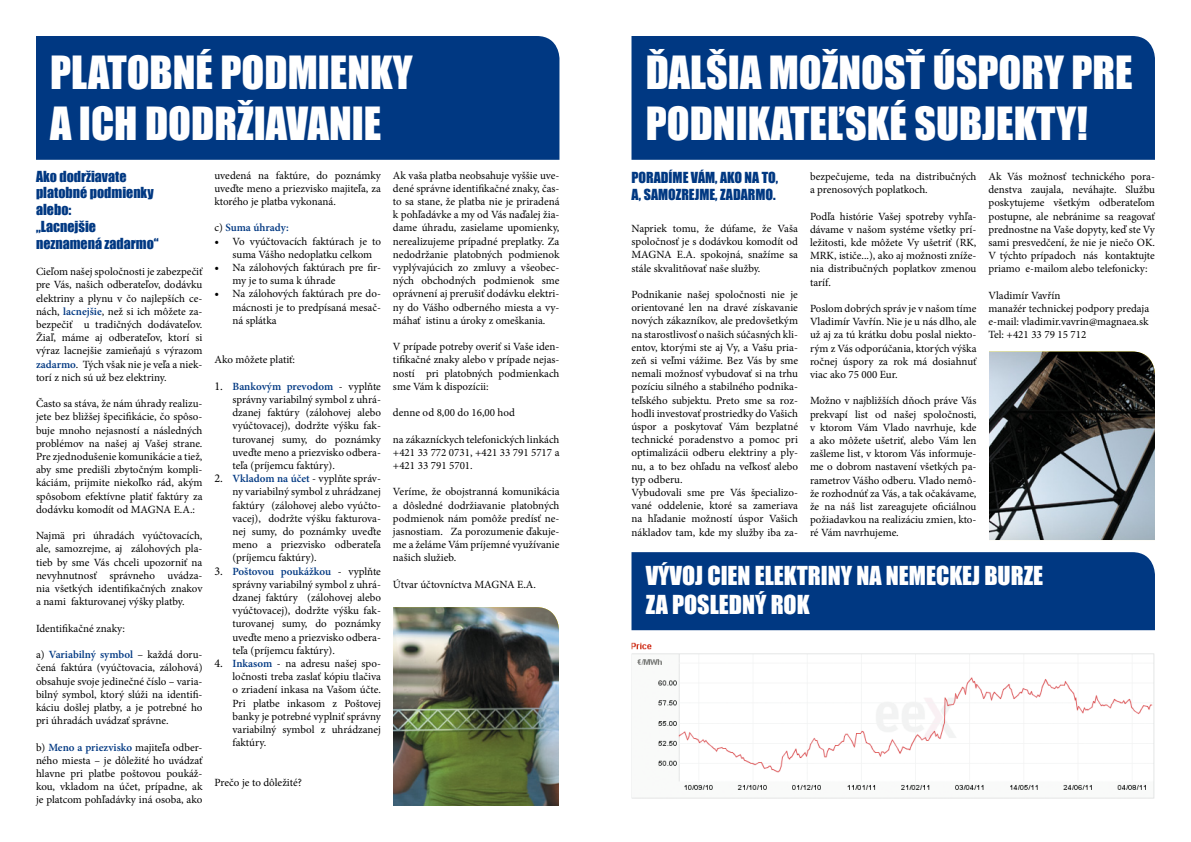
<style>
.page{position:relative;width:1191px;height:842px;background:#fff}
.page>*{position:absolute;margin:0;border:0;box-sizing:border-box;transform-origin:0 0}
.t1{font:42px/50.4px "Impact";color:#fff}
.t2{font:24px/28.8px "Impact";color:#fff}
.t3{font:14px/16.8px "Impact";color:#003882}
.t4{font:11px/13.2px "Minion Pro";color:#000;text-align:justify}
.t5{font:600 11px "Minion Pro";color:#003882}
.s1{font-weight:600;color:#003882}
.s2{font-weight:400;color:#000}
.s3{font-size:12px}
</style>
<div class="page">
<div style="left:631px;top:36px;width:524px;height:124px;background:#003882"></div>
<div style="left:36px;top:36px;width:523px;height:124px;background:#003882"></div>
<img style="left:393px;top:607px;width:166px;height:199px">
<svg style="left:631px;top:630px;width:524px;height:1px"></svg>
<img style="left:631px;top:642px;width:524px;height:157px">
<div style="left:631px;top:552px;width:524px;height:78px;background:#003882"></div>
<img style="left:989px;top:351px;width:166px;height:189px">
<h1 class="t1" style="left:50px;top:47px;width:364px">PLATOBNÉ PODMIENKY<br>A ICH DODRŽIAVANIE</h1>
<p class="t3" style="left:36px;top:167px;width:124px">Ako dodržiavate platobné podmienky alebo:<br>„Lacnejšie neznamená zadarmo“</p>
<p class="t4" style="left:36px;top:265px;width:168px">Cieľom našej spoločnosti je zabezpečiť pre Vás, našich odberateľov, dodávku elektriny a plynu v čo najlepších ce&shy;nách, <span class="s1">lacnejšie</span>, než si ich môžete za&shy;bezpečiť u tradičných dodávateľov.<br>Žiaľ, máme aj odberateľov, ktorí si výraz lacnejšie zamieňajú s výrazom <span class="s1">zadarmo</span>. Tých však nie je veľa a niek&shy;torí z nich sú už bez elektriny.</p>
<p class="t4" style="left:36px;top:397px;width:168px">Často sa stáva, že nám úhrady realizu&shy;jete bez bližšej špecifikácie, čo spôso&shy;buje mnoho nejasností a následných problémov na našej aj Vašej strane.<br>Pre zjednodušenie komunikácie a tiež, aby sme predišli zbytočným kompli&shy;káciám, prijmite niekoľko rád, akým spôsobom efektívne platiť faktúry za dodávku komodít od MAGNA E.A.:</p>
<p class="t4" style="left:36px;top:529px;width:168px">Najmä pri úhradách vyúčtovacích, ale, samozrejme, aj zálohových pla&shy;tieb by sme Vás chceli upozorniť na nevyhnutnosť správneho uvádza&shy;nia všetkých identifikačných znakov a nami fakturovanej výšky platby.</p>
<p class="t4" style="left:36px;top:622px;width:90px">Identifikačné znaky:</p>
<p class="t4" style="left:36px;top:648px;width:168px">a) <span class="s1">Variabilný symbol</span> – každá doru&shy;čená faktúra (vyúčtovacia, zálohová) obsahuje svoje jedinečné číslo – varia&shy;bilný symbol, ktorý slúži na identifi&shy;káciu došlej platby, a je potrebné ho pri úhradách uvádzať správne.</p>
<p class="t4" style="left:36px;top:740px;width:168px">b) <span class="s1">Meno a priezvisko</span> majiteľa odber&shy;ného miesta – je dôležité ho uvádzať hlavne pri platbe poštovou poukáž&shy;kou, vkladom na účet, prípadne, ak je platcom pohľadávky iná osoba, ako</p>
<p class="t4" style="left:393px;top:168px;width:168px">Ak vaša platba neobsahuje vyššie uve&shy;dené správne identifikačné znaky, čas&shy;to sa stane, že platba nie je priradená k pohľadávke a my od Vás naďalej žia&shy;dame úhradu, zasielame upomienky, nerealizujeme prípadné preplatky. Za nedodržanie platobných podmienok vyplývajúcich zo zmluvy a všeobec&shy;ných obchodných podmienok sme oprávnení aj prerušiť dodávku elektri&shy;ny do Vášho odberného miesta a vy&shy;máhať istinu a úroky z omeškania.</p>
<p class="t4" style="left:393px;top:340px;width:168px">V prípade potreby overiť si Vaše iden&shy;tifikačné znaky alebo v prípade nejas&shy;ností pri platobných podmienkach sme Vám k dispozícii:</p>
<p class="t4" style="left:393px;top:406px;width:123px">denne od 8,00 do 16,00 hod</p>
<p class="t4" style="left:393px;top:432px;width:168px">na zákazníckych telefonických linkách +421 33 772 0731, +421 33 791 5717 a +421 33 791 5701.</p>
<p class="t4" style="left:393px;top:485px;width:168px">Veríme, že obojstranná komunikácia a dôsledné dodržiavanie platobných podmienok nám pomôže predísť ne&shy;jasnostiam. Za porozumenie ďakuje&shy;me a želáme Vám príjemné využívanie našich služieb.</p>
<p class="t4" style="left:393px;top:578px;width:145px">Útvar účtovníctva MAGNA E.A.</p>
<p class="t4" style="left:214px;top:168px;width:168px">uvedená na faktúre, do poznámky uveďte meno a priezvisko majiteľa, za ktorého je platba vykonaná.</p>
<p class="t5" style="left:214px;top:220px;width:76px"><span class="s2">c)</span> Suma úhrady:</p>
<p class="t4" style="left:232px;top:234px;width:150px;text-indent:-18px"><span class="s3">•</span> Vo vyúčtovacích faktúrach je to suma Vášho nedoplatku celkom</p>
<p class="t4" style="left:232px;top:261px;width:150px;text-indent:-18px"><span class="s3">•</span> Na zálohových faktúrach pre fir&shy;my je to suma k úhrade</p>
<p class="t4" style="left:232px;top:287px;width:150px;text-indent:-18px"><span class="s3">•</span> Na zálohových faktúrach pre do&shy;mácnosti je to predpísaná mesač&shy;ná splátka</p>
<p class="t4" style="left:214px;top:353px;width:82px">Ako môžete platiť:</p>
<p class="t4" style="left:232px;top:380px;width:150px;text-indent:-18px"><span class="s3">1.</span> <span class="s1">Bankovým prevodom</span> - vyplňte správny variabilný symbol z uhrá&shy;dzanej faktúry (zálohovej alebo vyúčtovacej), dodržte výšku fak&shy;turovanej sumy, do poznámky uveďte meno a priezvisko odbera&shy;teľa (príjemcu faktúry).</p>
<p class="t4" style="left:232px;top:472px;width:150px;text-indent:-18px"><span class="s3">2.</span> <span class="s1">Vkladom na účet</span> - vyplňte správ&shy;ny variabilný symbol z uhrádzanej faktúry (zálohovej alebo vyúčto&shy;vacej), dodržte výšku fakturova&shy;nej sumy, do poznámky uveďte meno a priezvisko odberateľa (príjemcu faktúry).</p>
<p class="t4" style="left:232px;top:564px;width:150px;text-indent:-18px"><span class="s3">3.</span> <span class="s1">Poštovou poukážkou</span> - vyplňte správny variabilný symbol z uhrá&shy;dzanej faktúry (zálohovej alebo vyúčtovacej), dodržte výšku fak&shy;turovanej sumy, do poznámky uveďte meno a priezvisko odbera&shy;teľa (príjemcu faktúry).</p>
<p class="t4" style="left:232px;top:657px;width:150px;text-indent:-18px"><span class="s3">4.</span> <span class="s1">Inkasom</span> - na adresu našej spo&shy;ločnosti treba zaslať kópiu tlačiva o zriadení inkasa na Vašom účte.<br>Pri platbe inkasom z Poštovej banky je potrebné vyplniť správny variabilný symbol z uhrádzanej faktúry.</p>
<p class="t4" style="left:214px;top:776px;width:89px">Prečo je to dôležité?</p>
<h1 class="t1" style="left:645px;top:47px;width:488px">ĎALŠIA MOŽNOSŤ ÚSPORY PRE<br>PODNIKATEĽSKÉ SUBJEKTY!</h1>
<p class="t3" style="left:631px;top:169px;width:148px">PORADÍME VÁM, AKO NA TO,<br>A, SAMOZREJME, ZADARMO.</p>
<p class="t4" style="left:631px;top:222px;width:168px">Napriek tomu, že dúfame, že Vaša spoločnosť je s dodávkou komodít od MAGNA E.A. spokojná, snažíme sa stále skvalitňovať naše služby.</p>
<p class="t4" style="left:631px;top:288px;width:168px;text-align:left">Podnikanie našej spoločnosti nie je orientované len na dravé získavanie nových zákazníkov, ale predovšetkým na starostlivosť o našich súčasných kli&shy;entov, ktorými ste aj Vy, a Vašu pria&shy;zeň si veľmi vážime. Bez Vás by sme nemali možnosť vybudovať si na trhu pozíciu silného a stabilného podnika&shy;teľského subjektu. Preto sme sa roz&shy;hodli investovať prostriedky do Vašich úspor a poskytovať Vám bezplatné technické poradenstvo a pomoc pri optimalizácii odberu elektriny a ply&shy;nu, a to bez ohľadu na veľkosť alebo typ odberu.<br>Vybudovali sme pre Vás špecializo&shy;vané oddelenie, ktoré sa zameriava na hľadanie možností úspor Vašich nákladov tam, kde my služby iba za-</p>
<p class="t4" style="left:810px;top:170px;width:168px">bezpečujeme, teda na distribučných a prenosových poplatkoch.</p>
<p class="t4" style="left:810px;top:209px;width:168px">Podľa histórie Vašej spotreby vyhľa&shy;dávame v našom systéme všetky prí&shy;ležitosti, kde môžete Vy ušetriť (RK, MRK, ističe...), ako aj možnosti zníže&shy;nia distribučných poplatkov zmenou taríf.</p>
<p class="t4" style="left:810px;top:302px;width:168px">Poslom dobrých správ je v našom tíme Vladimír Vavřín. Nie je u nás dlho, ale už aj za tú krátku dobu poslal niekto&shy;rým z Vás odporúčania, ktorých výška ročnej úspory za rok má dosiahnuť viac ako 75 000 Eur.</p>
<p class="t4" style="left:810px;top:394px;width:168px">Možno v najbližších dňoch práve Vás prekvapí list od našej spoločnosti, v ktorom Vám Vlado navrhuje, kde a ako môžete ušetriť, alebo Vám len zašleme list, v ktorom Vás informuje&shy;me o dobrom nastavení všetkých pa&shy;rametrov Vášho odberu. Vlado nemô&shy;že rozhodnúť za Vás, a tak očakávame, že na náš list zareagujete oficiálnou požiadavkou na realizáciu zmien, kto&shy;ré Vám navrhujeme.</p>
<p class="t4" style="left:988px;top:170px;width:168px">Ak Vás možnosť technického pora&shy;denstva zaujala, neváhajte. Službu poskytujeme všetkým odberateľom postupne, ale nebránime sa reagovať prednostne na Vaše dopyty, keď ste Vy sami presvedčení, že nie je niečo OK.<br>V týchto prípadoch nás kontaktujte priamo e-mailom alebo telefonicky:</p>
<p class="t4" style="left:988px;top:289px;width:162px;text-align:left">Vladimír Vavřín<br>manažér technickej podpory predaja e-mail: vladimir.vavrin@magnaea.sk<br>Tel: +421 33 79 15 712</p>
<h2 class="t2" style="left:645px;top:561px;width:399px">VÝVOJ CIEN ELEKTRINY NA NEMECKEJ BURZE<br>ZA POSLEDNÝ ROK</h2>
</div>
